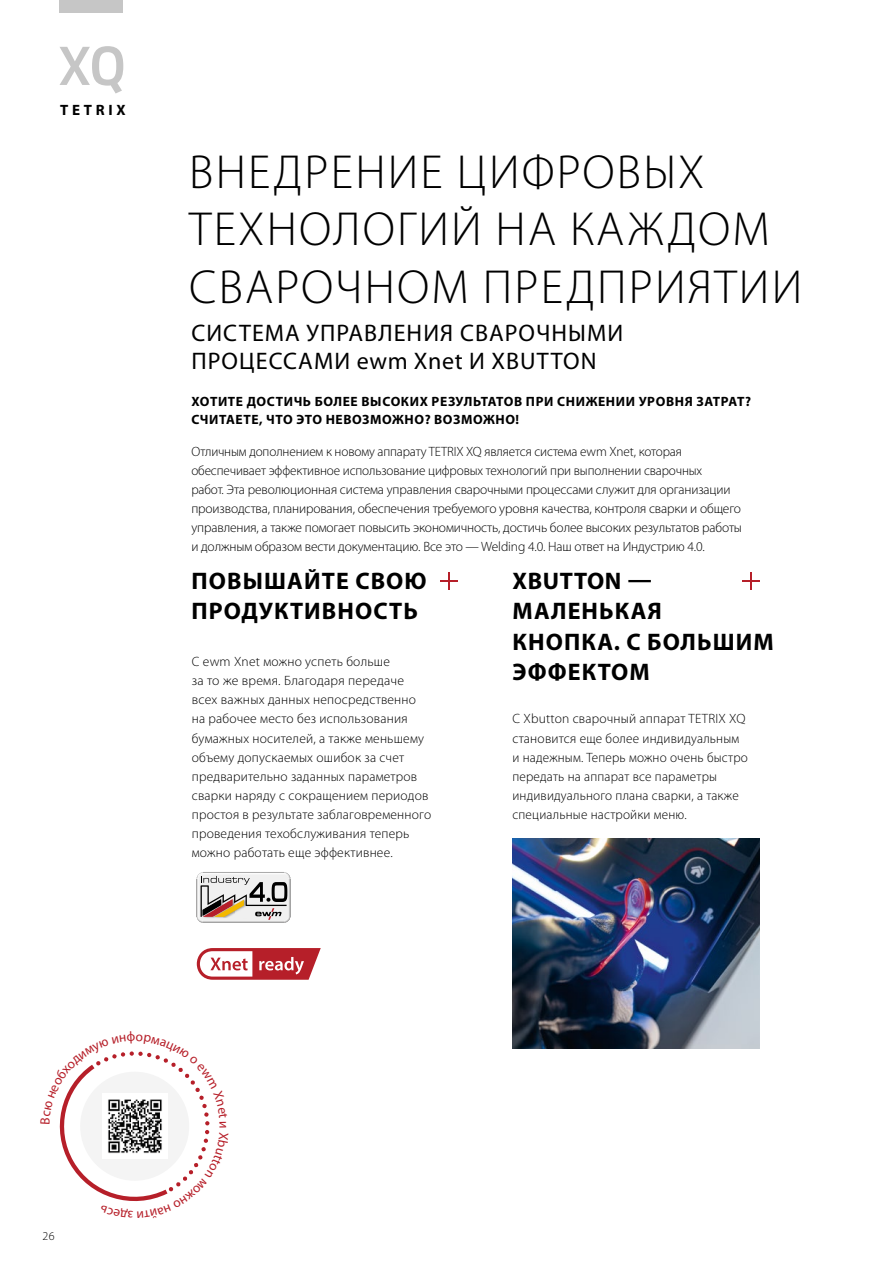
<style>
.page{position:relative;width:893px;height:1263px;background:#fff}
.page>*{position:absolute;margin:0;border:0;box-sizing:border-box;transform-origin:0 0}
.t1{font:300 48px/57.3px "Myriad Pro";letter-spacing:.045em;color:#000}
.t2{font:700 24px/30px "Myriad Pro";letter-spacing:.045em;color:#000}
.t3{font:24px/28.5px "Myriad Pro";letter-spacing:.045em;color:#000}
.t4{font:700 15px "Myriad Pro";letter-spacing:.25em;color:#000}
.t5{font:300 13.5px/19.2px "Myriad Pro";letter-spacing:.005em;color:#000}
.t6{font:700 13.5px/18px "Myriad Pro";letter-spacing:.045em;color:#000}
.t7{font:300 12px "Myriad Pro";color:#000}
</style>
<div class="page">
<img style="left:512px;top:838px;width:247px;height:211px">
<svg style="left:60px;top:46px;width:63px;height:47px"></svg>
<div style="left:60px;top:0;width:63px;height:13px;background:#c6c6c6"></div>
<hr style="left:290px;top:879px;width:1px;height:37px;background:#cecece">
<svg style="left:197px;top:872px;width:93px;height:51px"></svg>
<svg style="left:197px;top:948px;width:124px;height:32px"></svg>
<svg style="left:441px;top:572px;width:17px;height:17px"></svg>
<svg style="left:742px;top:572px;width:17px;height:17px"></svg>
<svg style="left:59px;top:1051px;width:151px;height:151px"></svg>
<p class="t4" style="left:60px;top:101px;width:67px">TETRIX</p>
<h1 class="t1" style="left:189px;top:144px;width:615px">ВНЕДРЕНИЕ ЦИФРОВЫХ<br>ТЕХНОЛОГИЙ НА КАЖДОМ<br>СВАРОЧНОМ ПРЕДПРИЯТИИ</h1>
<h2 class="t3" style="left:191px;top:318px;width:433px">СИСТЕМА УПРАВЛЕНИЯ СВАРОЧНЫМИ<br>ПРОЦЕССАМИ ewm Xnet И XBUTTON</h2>
<p class="t6" style="left:191px;top:392px;width:561px">ХОТИТЕ ДОСТИЧЬ БОЛЕЕ ВЫСОКИХ РЕЗУЛЬТАТОВ ПРИ СНИЖЕНИИ УРОВНЯ ЗАТРАТ?<br>СЧИТАЕТЕ, ЧТО ЭТО НЕВОЗМОЖНО? ВОЗМОЖНО!</p>
<p class="t5" style="left:191px;top:442px;width:552px">Отличным дополнением к новому аппарату TETRIX XQ является система ewm Xnet, которая обеспечивает эффективное использование цифровых технологий при выполнении сварочных<br>работ. Эта революционная система управления сварочными процессами служит для организации производства, планирования, обеспечения требуемого уровня качества, контроля сварки и общего управления, а также помогает повысить экономичность, достичь более высоких результатов работы и должным образом вести документацию. Все это — Welding 4.0. Наш ответ на Индустрию 4.0.</p>
<h2 class="t2" style="left:192px;top:565px;width:236px">ПОВЫШАЙТЕ СВОЮ<br>ПРОДУКТИВНОСТЬ</h2>
<p class="t5" style="left:192px;top:652px;width:241px">С ewm Xnet можно успеть больше<br>за то же время. Благодаря передаче всех важных данных непосредственно на рабочее место без использования бумажных носителей, а также меньшему объему допускаемых ошибок за счет предварительно заданных параметров сварки наряду с сокращением периодов простоя в результате заблаговременного проведения техобслуживания теперь можно работать еще эффективнее.</p>
<h2 class="t2" style="left:512px;top:566px;width:263px">XBUTTON —<br>МАЛЕНЬКАЯ<br>КНОПКА. С БОЛЬШИМ<br>ЭФФЕКТОМ</h2>
<p class="t5" style="left:512px;top:710px;width:237px">С Xbutton сварочный аппарат TETRIX XQ становится еще более индивидуальным и надежным. Теперь можно очень быстро передать на аппарат все параметры индивидуального плана сварки, а также специальные настройки меню.</p>
<p class="t7" style="left:43px;top:1229px;width:14px">26</p>
</div>
